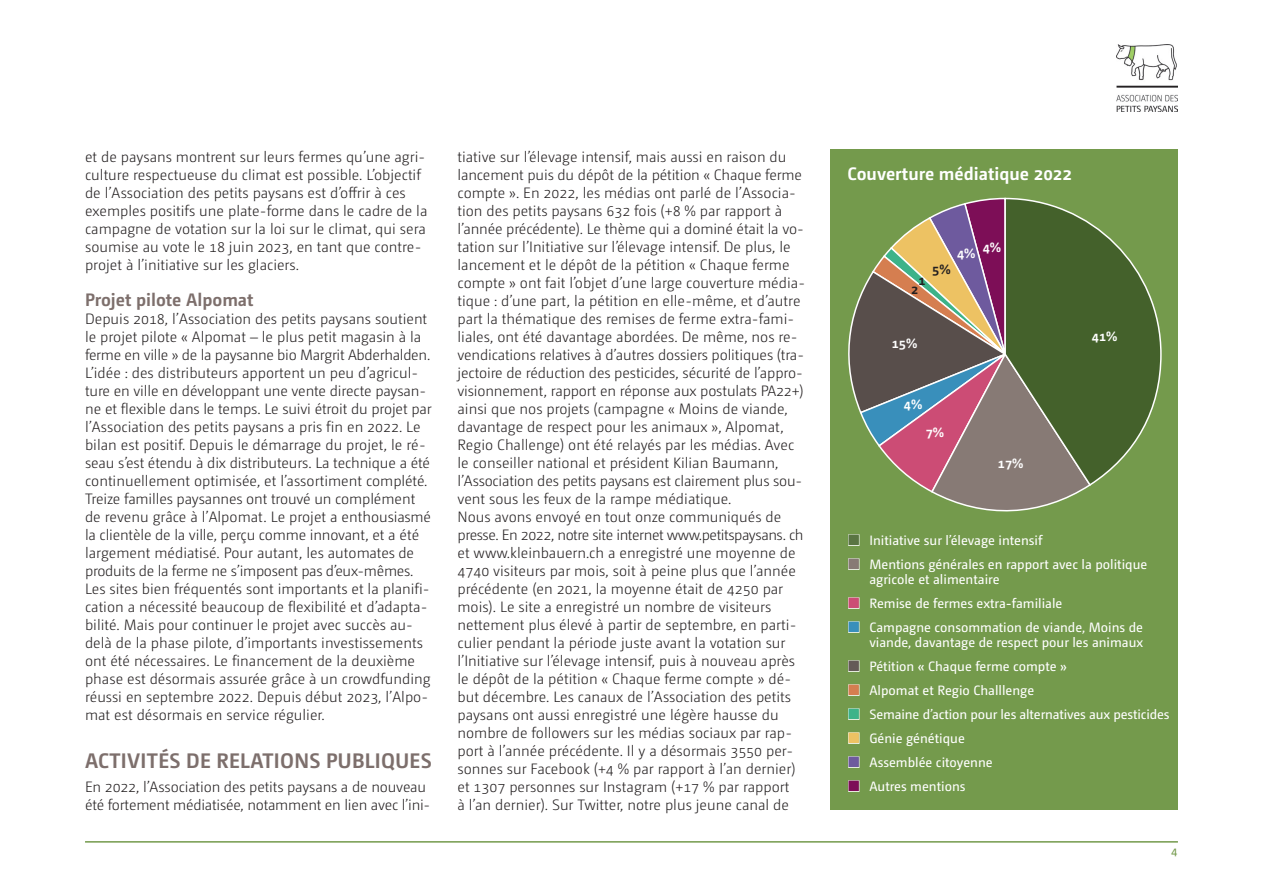
<style>
.page{position:relative;width:1263px;height:893px;background:#fff}
.page>*{position:absolute;margin:0;border:0;box-sizing:border-box;transform-origin:0 0}
.t1{font:700 21px "Camingo Dos";letter-spacing:.015em;color:#7d6f6c}
.t2{font:700 18px "Camingo Dos";color:#fff}
.t3{font:700 18px "Camingo Dos";color:#7d6f6c}
.t4{font:300 15px/18px "Camingo Dos Pro";color:#231f20}
.t5{font:13.5px/15px "Camingo Dos Pro";color:#fff}
.t6{font:700 13.5px "Camingo Dos";color:#fff}
.t7{font:700 13.5px "Camingo Dos";color:#231f20}
.t8{font:12px "Camingo Dos Pro";color:#749a4c}
</style>
<div class="page">
<img style="left:1116px;top:45px;width:62px;height:67px">
<hr style="left:85px;top:841px;width:1093px;height:2px;background:#749a4c">
<div style="left:830px;top:150px;width:348px;height:660px;background:#749a4c"></div>
<svg style="left:848px;top:197px;width:240px;height:315px"></svg>
<svg style="left:1003px;top:197px;width:159px;height:290px"></svg>
<p class="t4" style="left:85px;top:148px;width:344px">et de paysans montrent sur leurs fermes qu’une agri&shy;culture respectueuse du climat est possible. L’objectif de l’Association des petits paysans est d’offrir à ces exemples positifs une plate-forme dans le cadre de la campagne de votation sur la loi sur le climat, qui sera soumise au vote le 18 juin 2023, en tant que contre&shy;projet à l’initiative sur les glaciers.</p>
<p class="t3" style="left:85px;top:289px;width:170px">Projet pilote Alpomat</p>
<p class="t4" style="left:85px;top:310px;width:348px">Depuis 2018, l’Association des petits paysans soutient le projet pilote « Alpomat – le plus petit magasin à la ferme en ville » de la paysanne bio Margrit Abderhalden.<br>L’idée : des distributeurs apportent un peu d’agricul&shy;ture en ville en développant une vente directe paysan&shy;ne et flexible dans le temps. Le suivi étroit du projet par l’Association des petits paysans a pris fin en 2022. Le bilan est positif. Depuis le démarrage du projet, le ré&shy;seau s’est étendu à dix distributeurs. La technique a été continuellement optimisée, et l’assortiment complété.<br>Treize familles paysannes ont trouvé un complément de revenu grâce à l’Alpomat. Le projet a enthousiasmé la clientèle de la ville, perçu comme innovant, et a été largement médiatisé. Pour autant, les automates de produits de la ferme ne s’imposent pas d’eux-mêmes.<br>Les sites bien fréquentés sont importants et la planifi&shy;cation a nécessité beaucoup de flexibilité et d’adapta&shy;bilité. Mais pour continuer le projet avec succès au&shy;delà de la phase pilote, d’importants investissements ont été nécessaires. Le financement de la deuxième phase est désormais assurée grâce à un crowdfunding réussi en septembre 2022. Depuis début 2023, l’Alpo&shy;mat est désormais en service régulier.</p>
<h1 class="t1" style="left:85px;top:748px;width:348px">ACTIVITÉS DE RELATIONS PUBLIQUES</h1>
<p class="t4" style="left:85px;top:778px;width:343px">En 2022, l’Association des petits paysans a de nouveau été fortement médiatisée, notamment en lien avec l’ini--</p>
<p class="t4" style="left:457px;top:148px;width:348px">tiative sur l’élevage intensif, mais aussi en raison du lancement puis du dépôt de la pétition « Chaque ferme compte ». En 2022, les médias ont parlé de l’Associa&shy;tion des petits paysans 632 fois (+8 % par rapport à l’année précédente). Le thème qui a dominé était la vo&shy;tation sur l’Initiative sur l’élevage intensif. De plus, le lancement et le dépôt de la pétition « Chaque ferme compte » ont fait l’objet d’une large couverture média&shy;tique : d’une part, la pétition en elle-même, et d’autre part la thématique des remises de ferme extra-fami&shy;liales, ont été davantage abordées. De même, nos re&shy;vendications relatives à d’autres dossiers politiques (tra&shy;jectoire de réduction des pesticides, sécurité de l’appro&shy;visionnement, rapport en réponse aux postulats PA22+) ainsi que nos projets (campagne « Moins de viande, davantage de respect pour les animaux », Alpomat, Regio Challenge) ont été relayés par les médias. Avec le conseiller national et président Kilian Baumann, l’Association des petits paysans est clairement plus sou&shy;vent sous les feux de la rampe médiatique.<br>Nous avons envoyé en tout onze communiqués de presse. En 2022, notre site internet www.petitspaysans. ch et www.kleinbauern.ch a enregistré une moyenne de 4740 visiteurs par mois, soit à peine plus que l’année précédente (en 2021, la moyenne était de 4250 par mois). Le site a enregistré un nombre de visiteurs nettement plus élevé à partir de septembre, en parti&shy;culier pendant la période juste avant la votation sur l’Initiative sur l’élevage intensif, puis à nouveau après le dépôt de la pétition « Chaque ferme compte » dé&shy;but décembre. Les canaux de l’Association des petits paysans ont aussi enregistré une légère hausse du nombre de followers sur les médias sociaux par rap&shy;port à l’année précédente. Il y a désormais 3550 per&shy;sonnes sur Facebook (+4 % par rapport à l’an dernier) et 1307 personnes sur Instagram (+17 % par rapport<br>à l’an dernier). Sur Twitter, notre plus jeune canal de</p>
<p class="t2" style="left:847px;top:163px;width:226px">Couverture médiatique 2022</p>
<p class="t6" style="left:983px;top:239px;width:20px">4%</p>
<p class="t6" style="left:957px;top:245px;width:20px">4%</p>
<p class="t7" style="left:932px;top:261px;width:20px">5%</p>
<p class="t7" style="left:918px;top:272px;width:9px">1</p>
<p class="t7" style="left:911px;top:281px;width:9px">2</p>
<p class="t6" style="left:892px;top:335px;width:27px">15%</p>
<p class="t6" style="left:904px;top:396px;width:20px">4%</p>
<p class="t6" style="left:926px;top:425px;width:20px">7%</p>
<p class="t6" style="left:998px;top:455px;width:27px">17%</p>
<p class="t6" style="left:1092px;top:328px;width:27px">41%</p>
<p class="t5" style="left:848px;top:533px;width:196px">■ Initiative sur l’élevage intensif</p>
<p class="t5" style="left:869px;top:557px;width:279px;text-indent:-21px">■ Mentions générales en rapport avec la politique agricole et alimentaire</p>
<p class="t5" style="left:848px;top:596px;width:216px">■ Remise de fermes extra-familiale</p>
<p class="t5" style="left:848px;top:620px;width:297px;text-align:right">■ Campagne consommation de viande, Moins de viande, davantage de respect pour les animaux</p>
<p class="t5" style="left:848px;top:659px;width:220px">■ Pétition « Chaque ferme compte »</p>
<p class="t5" style="left:848px;top:683px;width:188px">■ Alpomat et Regio Challlenge</p>
<p class="t5" style="left:848px;top:707px;width:323px">■ Semaine d’action pour les alternatives aux pesticides</p>
<p class="t5" style="left:848px;top:731px;width:118px">■ Génie génétique</p>
<p class="t5" style="left:848px;top:755px;width:146px">■ Assemblée citoyenne</p>
<p class="t5" style="left:848px;top:779px;width:119px">■ Autres mentions</p>
<p class="t8" style="left:1171px;top:844px;width:8px">4</p>
</div>
